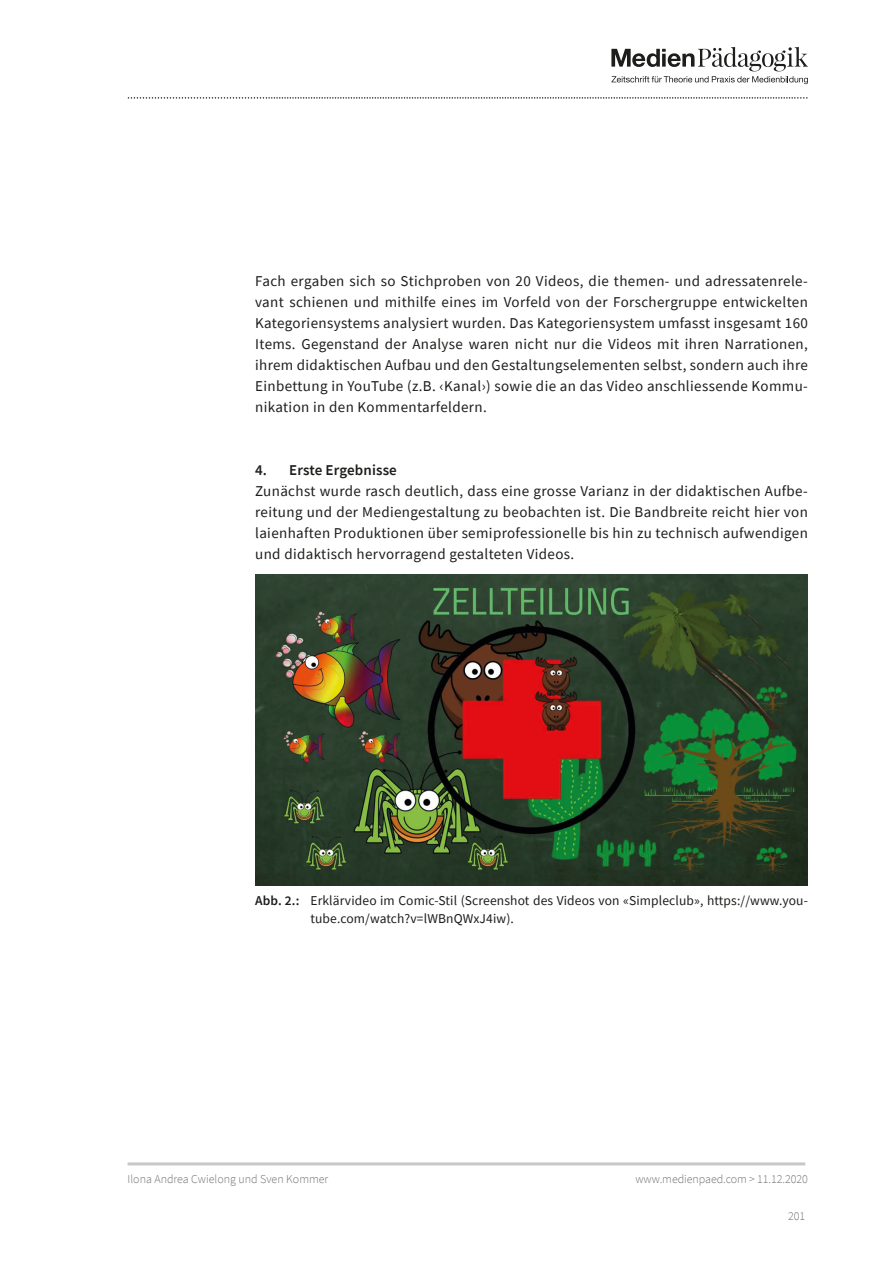
<style>
.page{position:relative;width:893px;height:1263px;background:#fff}
.page>*{position:absolute;margin:0;border:0;box-sizing:border-box;transform-origin:0 0}
.mp-text{font:15px/21px "Source Sans Pro";letter-spacing:.025em;color:#1d1d1b;text-align:justify}
.mp-text_ohne_Einzug{font:15px/21px "Source Sans Pro";letter-spacing:.025em;color:#1d1d1b;text-align:justify}
.t1{font:600 15px "Source Sans Pro";letter-spacing:.01em;color:#1d1d1b}
.mp-Abbildungen_Legen{font:13.5px/18px "Source Sans Pro";letter-spacing:.01em;color:#1d1d1b}
.t2{font:300 12px "Source Sans Pro";color:#70706f}
.s1{font-weight:600}
</style>
<div class="page">
<hr style="left:128px;top:1162px;width:677px;height:3px;background:#c7c7c6">
<svg style="left:611px;top:47px;width:197px;height:37px"></svg>
<svg style="left:128px;top:97px;width:679px;height:2px"></svg>
<img style="left:255px;top:574px;width:553px;height:311px">
<p class="mp-text" style="left:255px;top:270px;width:554px">Fach ergaben sich so Stichproben von 20 Videos, die themen- und adressatenrele&shy;vant schienen und mithilfe eines im Vorfeld von der Forschergruppe entwickelten Kategoriensystems analysiert wurden. Das Kategoriensystem umfasst insgesamt 160<br>Items. Gegenstand der Analyse waren nicht nur die Videos mit ihren Narrationen, ihrem didaktischen Aufbau und den Gestaltungselementen selbst, sondern auch ihre Einbettung in YouTube (z.B. ‹Kanal›) sowie die an das Video anschliessende Kommu&shy;nikation in den Kommentarfeldern.</p>
<h2 class="t1" style="left:255px;top:460px;width:143px">4. Erste Ergebnisse</h2>
<p class="mp-text_ohne_Einzug" style="left:255px;top:480px;width:554px">Zunächst wurde rasch deutlich, dass eine grosse Varianz in der didaktischen Aufbe&shy;reitung und der Mediengestaltung zu beobachten ist. Die Bandbreite reicht hier von laienhaften Produktionen über semiprofessionelle bis hin zu technisch aufwendigen und didaktisch hervorragend gestalteten Videos.</p>
<p class="mp-Abbildungen_Legen" style="left:310px;top:891px;width:499px;text-indent:-55px"><span class="s1">Abb. 2.:</span> Erklärvideo im Comic-Stil (Screenshot des Videos von «Simpleclub», https://www.you&shy;tube.com/watch?v=lWBnQWxJ4iw).</p>
<p class="t2" style="left:128px;top:1171px;width:202px">Ilona Andrea Cwielong und Sven Kommer</p>
<p class="t2" style="left:635px;top:1171px;width:174px">www.medienpaed.com &gt; 11.12.2020</p>
<p class="t2" style="left:788px;top:1208px;width:19px">201</p>
</div>
